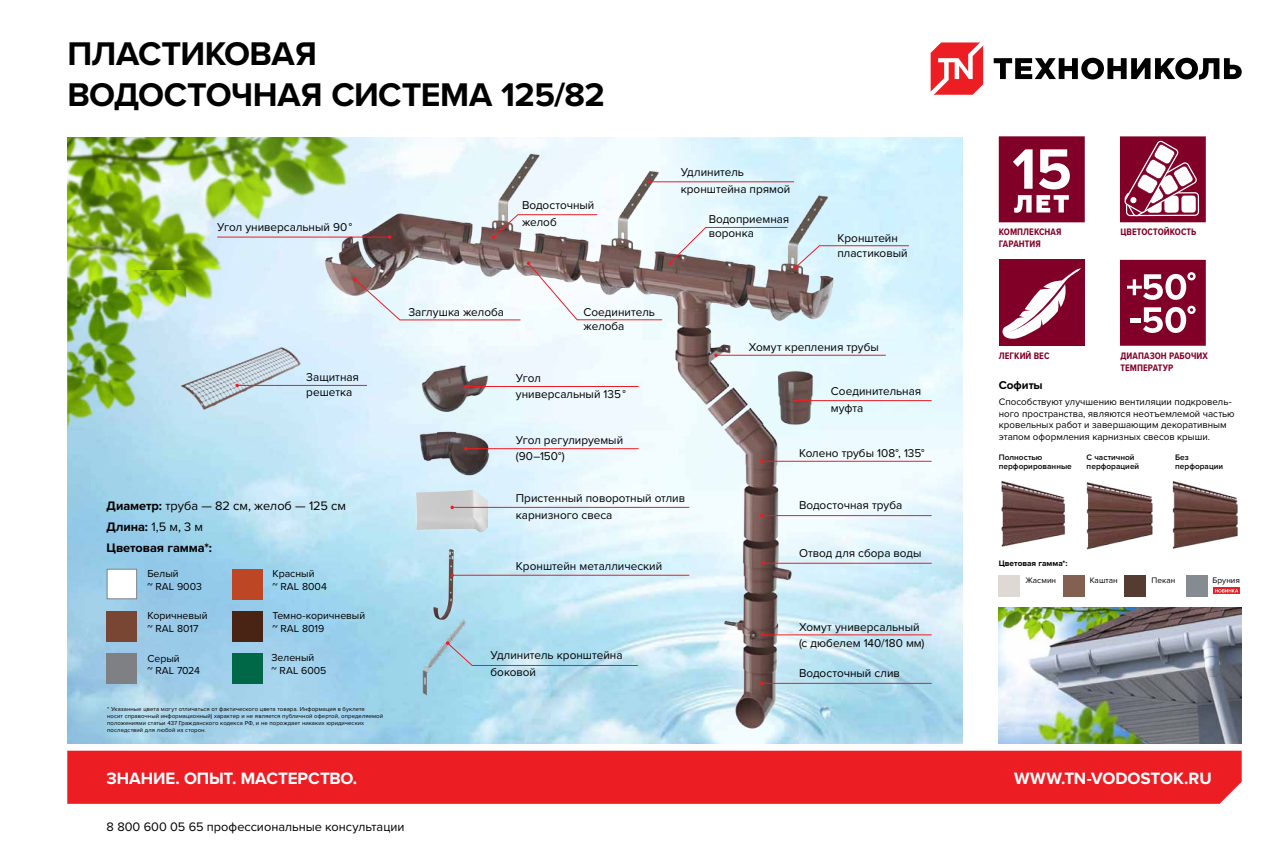
<style>
.page{position:relative;width:1276px;height:851px;background:#fff}
.page>*{position:absolute;margin:0;border:0;box-sizing:border-box;transform-origin:0 0}
.t1{font:700 33.97px/40.8px "Proxima Nova";letter-spacing:-.015em;color:#000}
.t2{font:700 17.02px "Proxima Nova";letter-spacing:-.01em;color:#fff}
.t3{font:700 12.75px/21.3px "Proxima Nova";letter-spacing:-.005em;color:#000}
.t4{font:12.75px "Proxima Nova";color:#000}
.t5{font:11.77px/16.6px "Proxima Nova";color:#000}
.t6{font:700 11.77px "Proxima Nova";letter-spacing:-.005em;color:#000}
.t7{font:10.5px/12.6px "Proxima Nova";color:#000}
.t8{font:9.75px/11.7px "Proxima Nova";color:#000}
.t9{font:700 9.75px/11.7px "Proxima Nova Cond";letter-spacing:.005em;color:#840029}
.t10{font:600 8.25px/9.9px "Proxima Nova";letter-spacing:.005em;color:#000}
.t11{font:8.25px "Proxima Nova";letter-spacing:.005em;color:#000}
.t12{font:700 8.25px "Proxima Nova";color:#000}
.t13{font:6px/7.2px "Proxima Nova";letter-spacing:.01em;color:#000}
.s1{font-weight:400}
</style>
<div class="page">
<img style="left:67px;top:137px;width:896px;height:606px">
<img style="left:67px;top:137px;width:293px;height:299px">
<img style="left:310px;top:141px;width:583px;height:589px">
<img style="left:67px;top:270px;width:119px;height:157px">
<img style="left:998px;top:607px;width:243px;height:136px">
<div style="left:67px;top:750px;width:1174px;height:53px;background:#ed1d24"></div>
<div style="left:998px;top:260px;width:86px;height:86px;background:#810027"></div>
<svg style="left:1002px;top:268px;width:79px;height:71px"></svg>
<svg style="left:1120px;top:260px;width:85px;height:86px"></svg>
<svg style="left:998px;top:136px;width:86px;height:86px"></svg>
<svg style="left:930px;top:42px;width:53px;height:53px"></svg>
<svg style="left:993px;top:58px;width:248px;height:22px"></svg>
<svg style="left:1120px;top:136px;width:85px;height:86px"></svg>
<img style="left:418px;top:624px;width:52px;height:76px">
<img style="left:401px;top:544px;width:80px;height:80px">
<img style="left:416px;top:491px;width:72px;height:41px">
<img style="left:412px;top:427px;width:85px;height:50px">
<img style="left:418px;top:363px;width:73px;height:50px">
<img style="left:766px;top:368px;width:52px;height:57px">
<svg style="left:464px;top:384px;width:3px;height:4px"></svg>
<svg style="left:714px;top:353px;width:3px;height:4px"></svg>
<svg style="left:760px;top:681px;width:3px;height:4px"></svg>
<svg style="left:760px;top:459px;width:3px;height:4px"></svg>
<svg style="left:450px;top:505px;width:4px;height:4px"></svg>
<svg style="left:450px;top:573px;width:4px;height:4px"></svg>
<svg style="left:446px;top:641px;width:192px;height:25px"></svg>
<hr style="left:467px;top:448px;width:171px;height:1px;background:#ed1d24">
<hr style="left:467px;top:386px;width:171px;height:1px;background:#ed1d24">
<hr style="left:717px;top:355px;width:169px;height:1px;background:#ed1d24">
<hr style="left:763px;top:683px;width:168px;height:1px;background:#ed1d24">
<hr style="left:763px;top:634px;width:168px;height:1px;background:#ed1d24">
<hr style="left:763px;top:563px;width:168px;height:1px;background:#ed1d24">
<hr style="left:763px;top:515px;width:168px;height:1px;background:#ed1d24">
<hr style="left:763px;top:461px;width:168px;height:1px;background:#ed1d24">
<hr style="left:796px;top:400px;width:135px;height:1px;background:#ed1d24">
<hr style="left:650px;top:181px;width:144px;height:1px;background:#ed1d24">
<hr style="left:453px;top:507px;width:236px;height:1px;background:#ed1d24">
<hr style="left:453px;top:574px;width:236px;height:1px;background:#ed1d24">
<img style="left:166px;top:302px;width:151px;height:151px">
<svg style="left:235px;top:383px;width:4px;height:4px"></svg>
<hr style="left:238px;top:385px;width:129px;height:1px;background:#ed1d24">
<div style="left:107px;top:568px;width:30px;height:31px;background:#fff;border:1px solid #808285"></div>
<div style="left:232px;top:653px;width:31px;height:30px;background:#006846"></div>
<div style="left:107px;top:610px;width:30px;height:31px;background:#7a4634"></div>
<div style="left:232px;top:568px;width:31px;height:31px;background:#bd4724"></div>
<div style="left:107px;top:653px;width:30px;height:30px;background:#7e8083"></div>
<div style="left:232px;top:610px;width:31px;height:31px;background:#492415"></div>
<svg style="left:353px;top:214px;width:556px;height:106px"></svg>
<hr style="left:217px;top:237px;width:172px;height:1px;background:#ed1d24">
<img style="left:1086px;top:481px;width:152px;height:69px">
<img style="left:1001px;top:480px;width:64px;height:67px">
<div style="left:1064px;top:575px;width:21px;height:21px;background:#836050"></div>
<div style="left:1125px;top:575px;width:21px;height:21px;background:#543c32"></div>
<div style="left:998px;top:575px;width:22px;height:21px;background:#ded9d5"></div>
<div style="left:1186px;top:575px;width:21px;height:21px;background:#868b91"></div>
<div style="left:1213px;top:587px;width:26px;height:6px;background:#ed1d24"></div>
<svg style="left:1215px;top:589px;width:23px;height:3px"></svg>
<h1 class="t1" style="left:67px;top:35px;width:539px">Пластиковая<br>водосточная система 125/82</h1>
<p class="t5" style="left:217px;top:219px;width:136px">Угол универсальный 90 °</p>
<p class="t5" style="left:306px;top:370px;width:54px;line-height:15px">Защитная решетка</p>
<p class="t5" style="left:522px;top:197px;width:74px">Водосточный желоб</p>
<p class="t5" style="left:408px;top:304px;width:97px">Заглушка желоба</p>
<p class="t5" style="left:583px;top:305px;width:73px;line-height:14.1px">Соединитель желоба</p>
<p class="t5" style="left:516px;top:369px;width:111px">Угол универсальный 135 °</p>
<p class="t5" style="left:516px;top:431px;width:109px">Угол регулируемый (90–150°)</p>
<p class="t5" style="left:681px;top:164px;width:111px">Удлинитель кронштейна прямой</p>
<p class="t5" style="left:708px;top:212px;width:82px;line-height:14.1px">Водоприемная воронка</p>
<p class="t5" style="left:837px;top:232px;width:72px;line-height:14.1px">Кронштейн пластиковый</p>
<p class="t5" style="left:749px;top:338px;width:131px">Хомут крепления трубы</p>
<p class="t5" style="left:831px;top:383px;width:92px">Соединительная муфта</p>
<p class="t5" style="left:799px;top:445px;width:127px">Колено трубы 108°, 135°</p>
<p class="t9" style="left:998px;top:226px;width:64px">КОМПЛЕКСНАЯ<br>ГАРАН</p>
<p class="t9" style="left:1024px;top:238px;width:17px">ТИЯ</p>
<p class="t9" style="left:998px;top:350px;width:7px">легк</p>
<p class="t9" style="left:1019px;top:350px;width:21px">ий вес</p>
<p class="t9" style="left:1120px;top:226px;width:78px">ЦВЕТОСТОЙКОСТЬ</p>
<p class="t9" style="left:1120px;top:350px;width:89px">диапазон рабочих температур</p>
<p class="t6" style="left:998px;top:378px;width:45px">Софиты</p>
<p class="t8" style="left:998px;top:396px;width:237px">Способствуют улучшению вентиляции подкровель&shy;ного пространства, являются неотъемлемой частью кровельных работ и завершающим декоративным этапом оформления карнизных свесов крыши.</p>
<p class="t10" style="left:998px;top:452px;width:75px">Полностью перфорированные</p>
<p class="t10" style="left:1086px;top:452px;width:54px">С частичной перфорацией</p>
<p class="t10" style="left:1175px;top:452px;width:50px">Без перфорации</p>
<p class="t5" style="left:516px;top:490px;width:171px">Пристенный поворотный отлив карнизного свеса</p>
<p class="t5" style="left:799px;top:497px;width:105px">Водосточная труба</p>
<p class="t3" style="left:107px;top:495px;width:241px">Диаметр: <span class="s1">труба — 82 см, желоб — 125 см<br></span>Длина: <span class="s1">1,5 м, 3 м<br></span>Цветовая гамма*:</p>
<p class="t5" style="left:799px;top:545px;width:124px">Отвод для сбора воды</p>
<p class="t12" style="left:998px;top:558px;width:70px">Цветовая гамма*:</p>
<p class="t5" style="left:516px;top:558px;width:148px">Кронштейн металлический</p>
<p class="t7" style="left:147px;top:567px;width:56px">Белый<br>~ RAL 9003</p>
<p class="t7" style="left:147px;top:609px;width:62px">Коричневый ~ RAL 8017</p>
<p class="t7" style="left:147px;top:651px;width:54px">Серый<br>~ RAL 7024</p>
<p class="t7" style="left:271px;top:651px;width:56px">Зеленый<br>~ RAL 6005</p>
<p class="t7" style="left:272px;top:567px;width:56px">Красный<br>~ RAL 8004</p>
<p class="t11" style="left:1025px;top:575px;width:32px">Жасмин</p>
<p class="t7" style="left:272px;top:609px;width:94px">Темно-коричневый ~ RAL 8019</p>
<p class="t5" style="left:799px;top:618px;width:127px">Хомут универсальный (с дюбелем 140/180 мм)</p>
<p class="t5" style="left:799px;top:664px;width:102px">Водосточный слив</p>
<p class="t5" style="left:490px;top:647px;width:134px">Удлинитель кронштейна боковой</p>
<p class="t13" style="left:107px;top:705px;width:277px">* Указанные цвета могут отличаться от фактического цвета товара. Информация в буклете<br>носит справочный информационный) характер и не является публичной офертой, определяемой положениями статьи 437 Гражданского кодекса РФ, и не порождает никаких юридических последствий для любой из сторон.</p>
<p class="t11" style="left:1089px;top:575px;width:30px">Каштан</p>
<p class="t11" style="left:1151px;top:575px;width:25px">Пекан</p>
<p class="t11" style="left:1212px;top:575px;width:29px">Бруния</p>
<h2 class="t2" style="left:107px;top:768px;width:23px">ЗНАНИЕ</h2>
<h2 class="t2" style="left:175px;top:768px;width:78px">. ОПЫТ. МАСТЕ</h2>
<h2 class="t2" style="left:298px;top:768px;width:23px">РСТВО</h2>
<h2 class="t2" style="left:353px;top:768px;width:6px">.</h2>
<h2 class="t2" style="left:1014px;top:768px;width:199px">WWW.TN-VODOSTOK.RU</h2>
<p class="t4" style="left:107px;top:818px;width:299px">8 800 600 05 65 профессиональные консультации</p>
</div>
